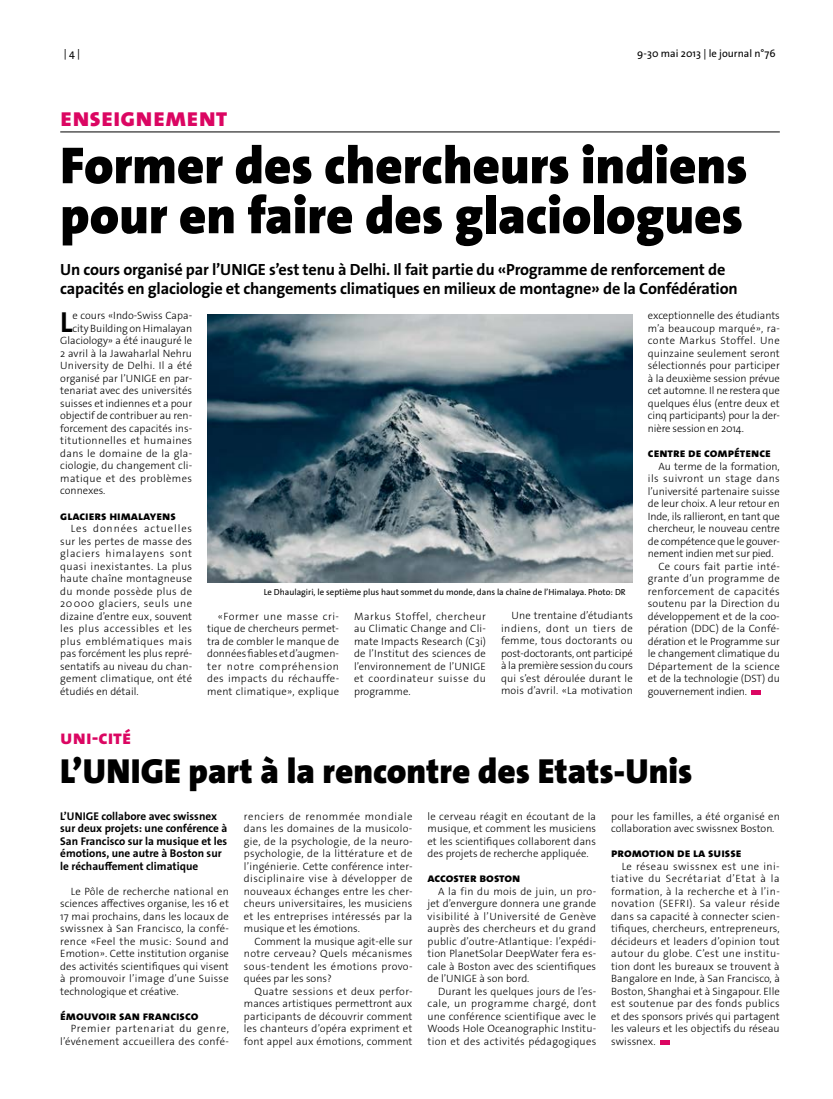
<style>
.page{position:relative;width:833px;height:1099px;background:#fff}
.page>*{position:absolute;margin:0;border:0;box-sizing:border-box;transform-origin:0 0}
.t1{font:900 52.5px/50px "The Sans Os F";color:#000}
.t2{font:900 35px "The Sans Os F";color:#000}
.t3{font:700 29.12px "The Sans Os F";color:#000}
.t4{font:800 26.25px "The Sans Os F";color:#db0662}
.t5{font:800 20px "The Sans Os F";color:#db0662}
.t6{font:700 16.25px/18.8px "The Sans Os F";letter-spacing:-.01em;color:#000}
.t7{font:800 12.5px "The Sans Os F";color:#000}
.t8{font:700 11.25px/12.5px "The Sans Os F";color:#000}
.t9{font:300 10.62px/12.5px "The Sans Os F";letter-spacing:.005em;color:#000;text-align:justify}
.t10{font:300 10.62px/12.5px "The Sans Os F";letter-spacing:.03em;color:#000;text-align:right}
.t11{font:300 10.62px "The Sans Os F";letter-spacing:-.015em;color:#000}
.t12{font:300 10.62px "The Sans Os F";letter-spacing:.025em;color:#000}
.t13{font:10.62px "The Sans Os F";color:#000}
.t14{font:300 10.62px "The Sans Os F";letter-spacing:.035em;color:#000}
.t15{font:300 10.62px "The Sans Os F";letter-spacing:.04em;color:#000}
.t16{font:8.75px "The Sans Os F";color:#000}
</style>
<div class="page">
<hr style="left:60px;top:132px;width:720px;height:1px;background:#000">
<hr style="left:751px;top:690px;width:10px;height:4px;background:#db0662">
<hr style="left:660px;top:1040px;width:10px;height:4px;background:#db0662">
<img style="left:207px;top:314px;width:426px;height:268px">
<p class="t13" style="left:64px;top:46px;width:18px">| 4 |</p>
<p class="t13" style="left:637px;top:46px;width:140px">9-30 mai 2013 | le journal n°76</p>
<h3 class="t4" style="left:60px;top:100px;width:169px">enseignement</h3>
<h1 class="t1" style="left:60px;top:141px;width:688px">Former des chercheurs indiens pour en faire des glaciologues</h1>
<h3 class="t6" style="left:60px;top:260px;width:679px">Un cours organisé par l’UNIGE s’est tenu à Delhi. Il fait partie du «Programme de renforcement de capacités en glaciologie et changements climatiques en milieux de montagne» de la Confédération</h3>
<h3 class="t3" style="left:60px;top:303px;width:14px">L</h3>
<p class="t9" style="left:73px;top:310px;width:121px">e cours «Indo-Swiss Capa-</p>
<p class="t9" style="left:648px;top:309px;width:133px">exceptionnelle des étudiants m’a beaucoup marqué», ra&shy;conte Markus Stoffel. Une quinzaine seulement seront sélectionnés pour participer à la deuxième session prévue cet automne. Il ne restera que quelques élus (entre deux et cinq participants) pour la der&shy;nière session en 2014.</p>
<p class="t7" style="left:648px;top:445px;width:125px">centre de compétence</p>
<p class="t9" style="left:658px;top:460px;width:123px">Au terme de la formation,</p>
<p class="t14" style="left:648px;top:471px;width:133px">ils suivront un stage dans</p>
<p class="t9" style="left:648px;top:485px;width:133px">l’université partenaire suisse</p>
<p class="t11" style="left:648px;top:496px;width:133px">de leur choix. A leur retour en</p>
<p class="t11" style="left:648px;top:509px;width:133px">Inde, ils rallieront, en tant que</p>
<p class="t9" style="left:648px;top:522px;width:133px">chercheur, le nouveau centre</p>
<p class="t11" style="left:648px;top:534px;width:133px">de compétence que le gouver-</p>
<p class="t11" style="left:648px;top:546px;width:127px">nement indien met sur pied.</p>
<p class="t10" style="left:658px;top:559px;width:123px">Ce cours fait partie inté-</p>
<p class="t12" style="left:648px;top:571px;width:133px">grante d’un programme de</p>
<p class="t10" style="left:648px;top:584px;width:133px">renforcement de capacités</p>
<p class="t9" style="left:648px;top:597px;width:133px">soutenu par la Direction du</p>
<p class="t9" style="left:648px;top:609px;width:133px">développement et de la coo-</p>
<p class="t9" style="left:648px;top:622px;width:133px">pération (DDC) de la Confé-</p>
<p class="t9" style="left:648px;top:634px;width:133px">dération et le Programme sur</p>
<p class="t9" style="left:648px;top:647px;width:133px">le changement climatique du</p>
<p class="t12" style="left:648px;top:659px;width:133px">Département de la science</p>
<p class="t9" style="left:648px;top:672px;width:133px">et de la technologie (DST) du</p>
<p class="t9" style="left:648px;top:684px;width:101px">gouvernement indien.</p>
<p class="t9" style="left:73px;top:322px;width:121px">city Building on Himalayan</p>
<p class="t9" style="left:60px;top:335px;width:133px">Glaciology» a été inauguré le</p>
<p class="t9" style="left:60px;top:347px;width:133px">2 avril à la Jawaharlal Nehru</p>
<p class="t12" style="left:60px;top:359px;width:133px">University de Delhi. Il a été</p>
<p class="t9" style="left:60px;top:372px;width:133px">organisé par l’UNIGE en par-</p>
<p class="t9" style="left:60px;top:385px;width:133px">tenariat avec des universités</p>
<p class="t9" style="left:60px;top:397px;width:133px">suisses et indiennes et a pour</p>
<p class="t9" style="left:60px;top:409px;width:133px">objectif de contribuer au ren-</p>
<p class="t9" style="left:60px;top:422px;width:133px">forcement des capacités ins-</p>
<p class="t10" style="left:60px;top:434px;width:133px">titutionnelles et humaines</p>
<p class="t10" style="left:60px;top:447px;width:133px">dans le domaine de la gla-</p>
<p class="t9" style="left:60px;top:459px;width:133px">ciologie, du changement cli-</p>
<p class="t15" style="left:60px;top:471px;width:133px">matique et des problèmes</p>
<p class="t9" style="left:60px;top:484px;width:47px">connexes.</p>
<p class="t7" style="left:60px;top:507px;width:117px">Glaciers himalayens</p>
<p class="t9" style="left:60px;top:522px;width:133px;text-indent:11px">Les données actuelles sur les pertes de masse des glaciers himalayens sont quasi inexistantes. La plus haute chaîne montagneuse du monde possède plus de 20000 glaciers, seuls une dizaine d’entre eux, souvent les plus accessibles et les plus emblématiques mais pas forcément les plus repré&shy;sentatifs au niveau du chan&shy;gement climatique, ont été étudiés en détail.</p>
<p class="t16" style="left:264px;top:586px;width:363px">Le Dhaulagiri, le septième plus haut sommet du monde, dans la chaîne de l’Himalaya. Photo: DR</p>
<p class="t9" style="left:207px;top:609px;width:133px;text-indent:11px">«Former une masse cri&shy;tique de chercheurs permet&shy;tra de combler le manque de données fiables et d’augmen&shy;ter notre compréhension des impacts du réchauffe&shy;ment climatique», explique</p>
<p class="t9" style="left:354px;top:609px;width:133px">Markus Stoffel, chercheur au Climatic Change and Cli&shy;mate Impacts Research (C3i) de l’Institut des sciences de l’environnement de l’UNIGE et coordinateur suisse du programme.</p>
<p class="t9" style="left:501px;top:609px;width:133px;text-indent:11px">Une trentaine d’étudiants indiens, dont un tiers de femme, tous doctorants ou post-doctorants, ont participé à la première session du cours qui s’est déroulée durant le mois d’avril. «La motivation</p>
<h3 class="t5" style="left:60px;top:724px;width:73px">uni-cité</h3>
<h2 class="t2" style="left:60px;top:748px;width:633px">L’UNIGE part à la rencontre des Etats-Unis</h2>
<p class="t8" style="left:60px;top:809px;width:169px">L’UNIGE collabore avec swissnex sur deux projets: une conférence à<br>San Francisco sur la musique et les émotions, une autre à Boston sur le réchauffement climatique</p>
<p class="t9" style="left:60px;top:885px;width:170px;text-indent:11px">Le Pôle de recherche national en sciences affectives organise, les 16 et 17 mai prochains, dans les locaux de swissnex à San Francisco, la confé&shy;rence «Feel the music: Sound and Emotion». Cette institution organise des activités scientifiques qui visent à promouvoir l’image d’une Suisse technologique et créative.</p>
<p class="t7" style="left:60px;top:1007px;width:140px">émouvoir san francisco</p>
<p class="t10" style="left:60px;top:1022px;width:170px">Premier partenariat du genre, l’événement accueillera des confé-</p>
<p class="t9" style="left:244px;top:810px;width:170px">renciers de renommée mondiale dans les domaines de la musicolo&shy;gie, de la psychologie, de la neuro&shy;psychologie, de la littérature et de l’ingénierie. Cette conférence inter&shy;disciplinaire vise à développer de nouveaux échanges entre les cher&shy;cheurs universitaires, les musiciens et les entreprises intéressés par la musique et les émotions.</p>
<p class="t9" style="left:244px;top:934px;width:170px;text-indent:11px">Comment la musique agit-elle sur notre cerveau? Quels mécanismes sous-tendent les émotions provo&shy;quées par les sons?</p>
<p class="t9" style="left:244px;top:984px;width:170px;text-indent:11px">Quatre sessions et deux perfor&shy;mances artistiques permettront aux participants de découvrir comment les chanteurs d’opéra expriment et font appel aux émotions, comment</p>
<p class="t9" style="left:427px;top:809px;width:170px">le cerveau réagit en écoutant de la musique, et comment les musiciens et les scientifiques collaborent dans des projets de recherche appliquée.</p>
<p class="t7" style="left:427px;top:870px;width:94px">Accoster Boston</p>
<p class="t9" style="left:427px;top:885px;width:170px;text-indent:11px">A la fin du mois de juin, un pro&shy;jet d’envergure donnera une grande visibilité à l’Université de Genève auprès des chercheurs et du grand public d’outre-Atlantique: l’expédi&shy;tion PlanetSolar DeepWater fera es&shy;cale à Boston avec des scientifiques de l’UNIGE à son bord.</p>
<p class="t9" style="left:427px;top:984px;width:170px;text-indent:11px">Durant les quelques jours de l’es&shy;cale, un programme chargé, dont une conférence scientifique avec le Woods Hole Oceanographic Institu&shy;tion et des activités pédagogiques</p>
<p class="t9" style="left:611px;top:809px;width:170px">pour les familles, a été organisé en collaboration avec swissnex Boston.</p>
<p class="t7" style="left:611px;top:845px;width:132px">promotion de la suisse</p>
<p class="t9" style="left:611px;top:860px;width:170px;text-indent:11px">Le réseau swissnex est une ini&shy;tiative du Secrétariat d’Etat à la formation, à la recherche et à l’in&shy;novation (SEFRI). Sa valeur réside dans sa capacité à connecter scien&shy;tifiques, chercheurs, entrepreneurs, décideurs et leaders d’opinion tout autour du globe. C’est une institu&shy;tion dont les bureaux se trouvent à Bangalore en Inde, à San Francisco, à Boston, Shanghai et à Singapour. Elle est soutenue par des fonds publics et des sponsors privés qui partagent les valeurs et les objectifs du réseau swissnex.</p>
</div>
